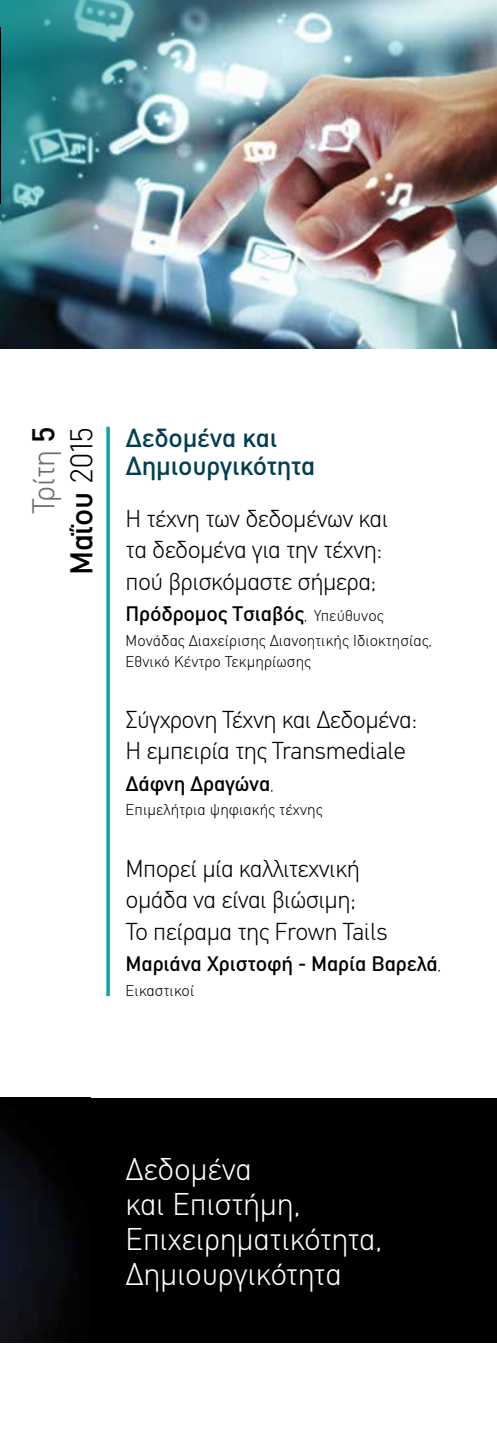
<style>
.page{position:relative;width:497px;height:1439px;background:#fff}
.page>*{position:absolute;margin:0;border:0;box-sizing:border-box;transform-origin:0 0}
.t1{font:300 31.5px/35px "CFDIN Std";letter-spacing:-.01em;color:#fff}
.t2{font:500 31.5px/37.8px "CFDIN Std";color:#000;text-align:right}
.t3{font:500 26.25px/28px "CFDIN Std";letter-spacing:-.01em;color:#003e53}
.t4{font:300 24.5px/31.5px "CFDIN Std";letter-spacing:-.025em;color:#000}
.t5{font:500 21px "CFDIN Std";letter-spacing:-.01em;color:#000}
.t6{font:300 15.75px/21px "CFDIN Std";letter-spacing:.005em;color:#000}
.s1{font-weight:300;color:#6d6e71}
.s2{font-weight:300}
.s3{font-weight:300;font-size:15.75px}
</style>
<div class="page">
<svg style="left:106px;top:427px;width:4px;height:569px;background:#1fb4b0"></svg>
<img style="left:0;top:0;width:496px;height:349px">
<hr style="left:0;top:28px;width:1px;height:176px;background:#000">
<div style="left:0;top:1098px;width:496px;height:244px;background:#000"></div>
<img style="left:0;top:1133px;width:78px;height:209px">
<p class="t2" style="left:24px;top:575px;width:150px;rotate:-90deg"><span class="s1">Τρίτη</span> 5<br>Μαΐου <span class="s2">2015</span></p>
<p class="t3" style="left:125px;top:424px;width:191px">Δεδομένα και<br>Δημιουργικότητα</p>
<p class="t4" style="left:125px;top:502px;width:264px">Η τέχνη των δεδομένων και τα δεδομένα για την τέχνη: πού βρισκόμαστε σήμερα;</p>
<p class="t5" style="left:125px;top:602px;width:259px">Πρόδρομος Τσιαβός<span class="s3">, Υπεύθυνος</span></p>
<p class="t6" style="left:125px;top:629px;width:308px">Μονάδας Διαχείρισης Διανοητικής Ιδιοκτησίας,<br>Εθνικό Κέντρο Τεκμηρίωσης</p>
<p class="t4" style="left:125px;top:703px;width:293px">Σύγχρονη Τέχνη και Δεδομένα:<br>Η εμπειρία της Transmediale</p>
<p class="t5" style="left:125px;top:771px;width:149px">Δάφνη Δραγώνα<span class="s3">,</span></p>
<p class="t6" style="left:125px;top:799px;width:198px">Επιμελήτρια ψηφιακής τέχνης</p>
<p class="t4" style="left:125px;top:852px;width:264px">Mπορεί μία καλλιτεχνική ομάδα να είναι βιώσιμη;<br>Το πείραμα της Frown Τails</p>
<p class="t5" style="left:125px;top:952px;width:316px">Μαριάνα Χριστοφή - Μαρία Βαρελά<span class="s3">,</span></p>
<p class="t6" style="left:125px;top:979px;width:70px">Εικαστικοί</p>
<p class="t1" style="left:125px;top:1151px;width:258px">Δεδομένα<br>και Επιστήμη,<br>Επιχειρηματικότητα,<br>Δημιουργικότητα</p>
</div>
